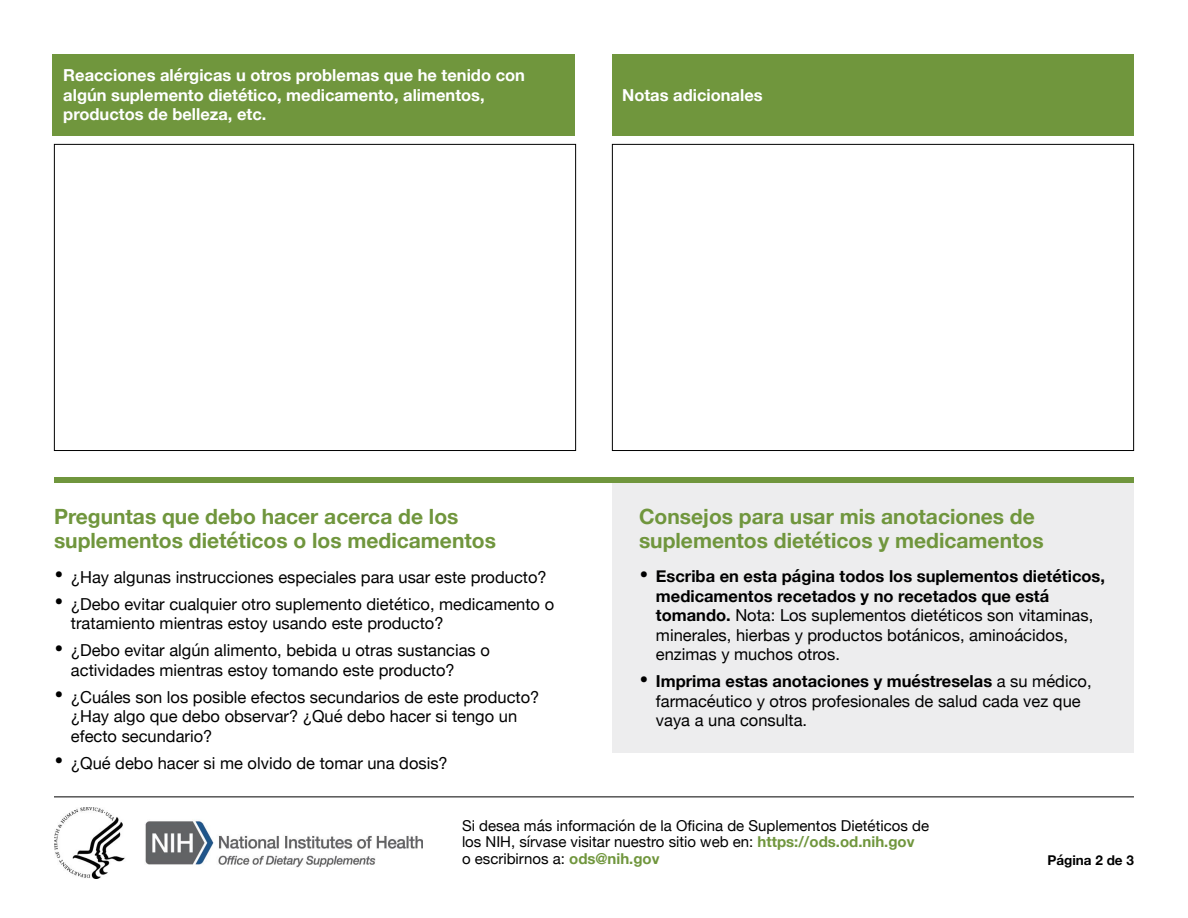
<style>
.page{position:relative;width:1188px;height:918px;background:#fff}
.page>*{position:absolute;margin:0;border:0;box-sizing:border-box;transform-origin:0 0}
.t1{font:700 21px/24px "Helvetica Neue";color:#70963d}
.t2{font:16.5px/19.5px "Helvetica Neue";color:#000}
.t3{font:700 16.5px/19.5px "Helvetica Neue";color:#fff}
.t4{font:15px/16.5px "Helvetica Neue";color:#000}
.t5{font:700 13.5px "Helvetica Neue";color:#000}
.s1{font-weight:700;font-size:27px}
.s2{font-weight:700}
.s3{font-weight:700;color:#70963d}
</style>
<div class="page">
<div style="left:612px;top:477px;width:522px;height:275px;background:#ededee"></div>
<div style="left:53px;top:54px;width:522px;height:82px;background:#70963d"></div>
<div style="left:612px;top:54px;width:522px;height:82px;background:#70963d"></div>
<hr style="left:54px;top:796px;width:1080px;height:1px;background:#000">
<img style="left:55px;top:807px;width:367px;height:71px">
<div style="left:54px;top:477px;width:1080px;height:6px;background:#70963d"></div>
<div style="left:54px;top:144px;width:522px;height:307px;border:1px solid #000"></div>
<div style="left:612px;top:144px;width:522px;height:307px;border:1px solid #000"></div>
<p class="t3" style="left:63px;top:66px;width:463px">Reacciones alérgicas u otros problemas que he tenido con algún suplemento dietético, medicamento, alimentos, productos de belleza, etc.</p>
<p class="t3" style="left:622px;top:86px;width:142px">Notas adicionales</p>
<p class="t1" style="left:54px;top:506px;width:443px">Preguntas que debo hacer acerca de los suplementos dietéticos o los medicamentos</p>
<p class="t2" style="left:54px;top:568px;width:494px"><span class="s1">•</span> ¿Hay algunas instrucciones especiales para usar este producto?</p>
<p class="t2" style="left:71px;top:595px;width:485px;text-indent:-17px"><span class="s1">•</span> ¿Debo evitar cualquier otro suplemento dietético, medicamento o tratamiento mientras estoy usando este producto?</p>
<p class="t2" style="left:71px;top:642px;width:421px;text-indent:-17px"><span class="s1">•</span> ¿Debo evitar algún alimento, bebida u otras sustancias o actividades mientras estoy tomando este producto?</p>
<p class="t2" style="left:71px;top:688px;width:470px;text-indent:-17px"><span class="s1">•</span> ¿Cuáles son los posible efectos secundarios de este producto? ¿Hay algo que debo observar? ¿Qué debo hacer si tengo un efecto secundario?</p>
<p class="t2" style="left:54px;top:754px;width:395px"><span class="s1">•</span> ¿Qué debo hacer si me olvido de tomar una dosis?</p>
<p class="t1" style="left:639px;top:505px;width:406px">Consejos para usar mis anotaciones de suplementos dietéticos y medicamentos</p>
<p class="t2" style="left:656px;top:568px;width:451px;text-indent:-17px"><span class="s1">•</span> <span class="s2">Escriba en esta página todos los suplementos dietéticos, medicamentos recetados y no recetados que está tomando.</span> Nota: Los suplementos dietéticos son vitaminas, minerales, hierbas y productos botánicos, aminoácidos, enzimas y muchos otros.</p>
<p class="t2" style="left:656px;top:673px;width:437px;text-indent:-17px"><span class="s1">•</span> <span class="s2">Imprima estas anotaciones y muéstreselas</span> a su médico, farmacéutico y otros profesionales de salud cada vez que vaya a una consulta.</p>
<p class="t4" style="left:462px;top:818px;width:469px">Si desea más información de la Oficina de Suplementos Dietéticos de los NIH, sírvase visitar nuestro sitio web en: <span class="s3">https://ods.od.nih.gov<br></span>o escribirnos a: <span class="s3">ods@nih.gov</span></p>
<p class="t5" style="left:1047px;top:849px;width:88px">Página 2 de 3</p>
</div>
